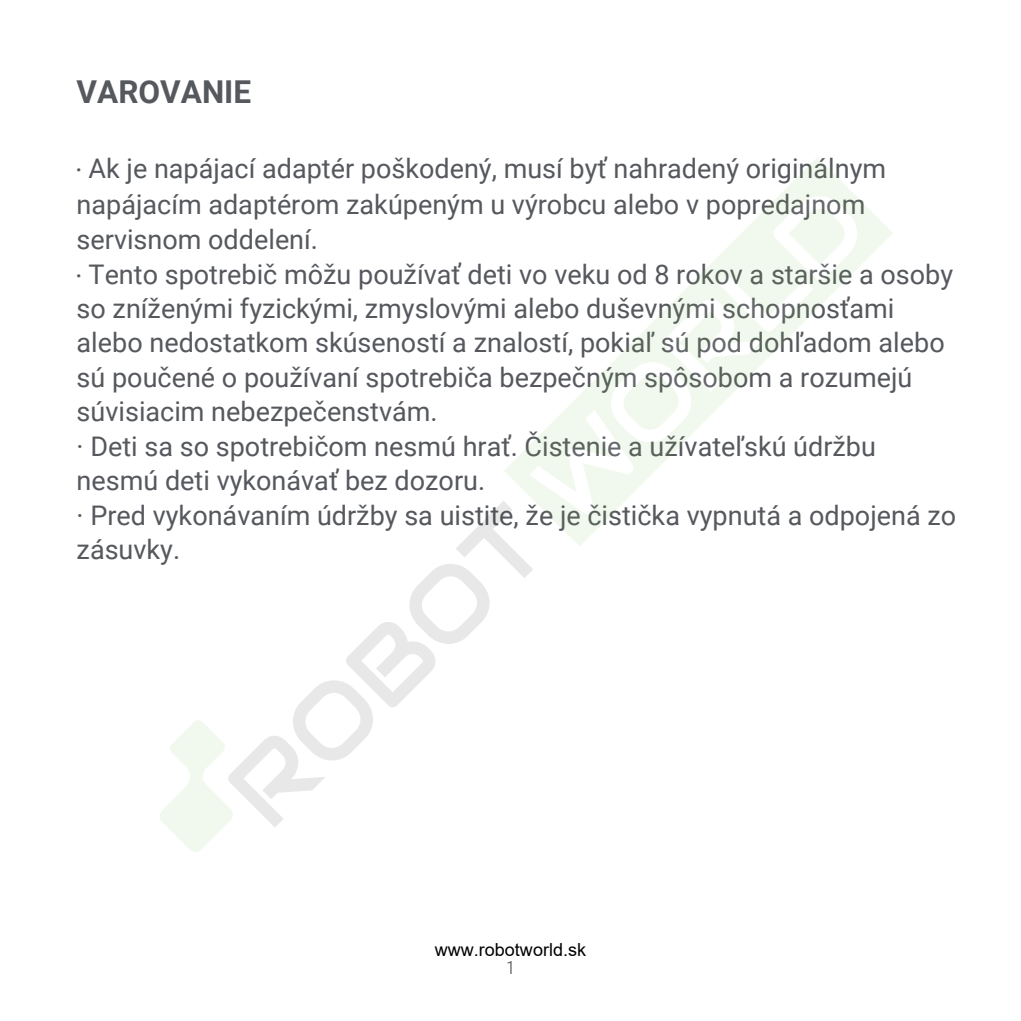
<style>
.page{position:relative;width:1021px;height:1021px;background:#fff}
.page>*{position:absolute;margin:0;border:0;box-sizing:border-box;transform-origin:0 0}
.t1{font:700 31.5px "Roboto";color:#55585d}
.t2{font:27px/34.6px "Roboto";color:#55585d}
.t3{font:18px "Arial";color:#000}
.t4{font:18px "Adelle Sans Lt";color:#55585d}
.s1{font-family:"Adelle Sans Lt"}
</style>
<div class="page">
<svg style="left:791px;top:157px;width:102px;height:101px"></svg>
<svg style="left:160px;top:184px;width:708px;height:668px"></svg>
<p class="t1" style="left:77px;top:69px;width:176px">VAROVANIE</p>
<p class="t2" style="left:77px;top:150px;width:881px"><span class="s1">·</span> Ak je napájací adaptér poškodený, musí byť nahradený originálnym napájacím adaptérom zakúpeným u výrobcu alebo v popredajnom servisnom oddelení.<br><span class="s1">·</span> Tento spotrebič môžu používať deti vo veku od 8 rokov a staršie a osoby so zníženými fyzickými, zmyslovými alebo duševnými schopnosťami alebo nedostatkom skúseností a znalostí, pokiaľ sú pod dohľadom alebo sú poučené o používaní spotrebiča bezpečným spôsobom a rozumejú súvisiacim nebezpečenstvám.<br>· Deti sa so spotrebičom nesmú hrať. Čistenie a užívateľskú údržbu nesmú deti vykonávať bez dozoru.<br>· Pred vykonávaním údržby sa uistite, že je čistička vypnutá a odpojená zo zásuvky.</p>
<p class="t3" style="left:435px;top:937px;width:153px">www.robotworld.sk</p>
<p class="t4" style="left:507px;top:955px;width:9px">1</p>
</div>
